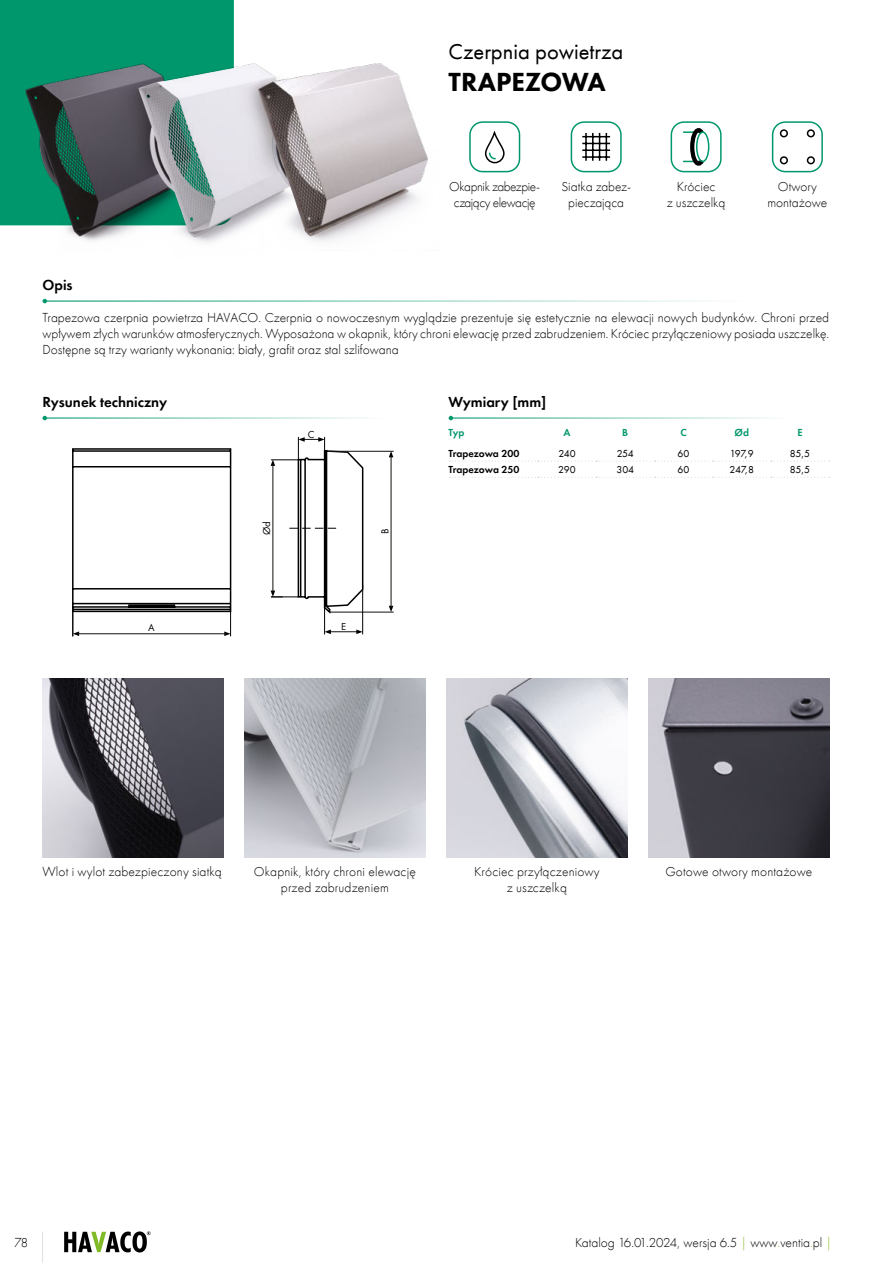
<style>
.page{position:relative;width:893px;height:1263px;background:#fff}
.page>*{position:absolute;margin:0;border:0;box-sizing:border-box;transform-origin:0 0}
.t1{font:27px "Futura PT Heavy";letter-spacing:-.005em;color:#000}
.t2{font:22.5px "Futura PT Book";color:#000}
.t3{font:15px "Futura PT Demi";color:#000}
.t4{font:13.5px/16.2px "Futura PT Light";color:#000;text-align:center}
.t5{font:13.5px/16.2px "Futura PT Light";letter-spacing:-.03em;color:#000;text-align:center}
.t6{font:10.5px "Futura PT Book";letter-spacing:-.025em;color:#000}
.t7{font:10.5px "Futura PT Demi";color:#000}
.t8{font:10.5px "Futura PT Demi";color:#00976d}
.s1{color:#80ba27}
</style>
<div class="page">
<div style="left:0;top:0;width:234px;height:225px;background:#00976d"></div>
<hr style="left:45px;top:417px;width:378px;height:2px;background:#00976d">
<svg style="left:43px;top:416px;width:4px;height:4px"></svg>
<hr style="left:451px;top:417px;width:378px;height:2px;background:#00976d">
<svg style="left:449px;top:416px;width:4px;height:4px"></svg>
<svg style="left:449px;top:461px;width:381px;height:1px"></svg>
<svg style="left:449px;top:477px;width:381px;height:1px"></svg>
<hr style="left:45px;top:300px;width:784px;height:2px;background:#00976d">
<svg style="left:43px;top:299px;width:4px;height:4px"></svg>
<svg style="left:72px;top:447px;width:292px;height:168px"></svg>
<svg style="left:289px;top:528px;width:49px;height:1px"></svg>
<svg style="left:224px;top:611px;width:7px;height:25px"></svg>
<hr style="left:78px;top:633px;width:147px;height:1px;background:#13110c">
<svg style="left:73px;top:611px;width:6px;height:25px"></svg>
<hr style="left:273px;top:465px;width:1px;height:127px;background:#13110c">
<svg style="left:271px;top:590px;width:27px;height:8px"></svg>
<svg style="left:389px;top:452px;width:4px;height:5px"></svg>
<svg style="left:389px;top:606px;width:4px;height:6px"></svg>
<hr style="left:330px;top:451px;width:63px;height:1px;background:#13110c">
<hr style="left:391px;top:456px;width:1px;height:151px;background:#13110c">
<hr style="left:330px;top:612px;width:63px;height:1px;background:#13110c">
<svg style="left:271px;top:437px;width:54px;height:29px"></svg>
<hr style="left:328px;top:631px;width:31px;height:1px;background:#13110c">
<hr style="left:362px;top:585px;width:1px;height:49px;background:#000">
<svg style="left:324px;top:607px;width:7px;height:27px"></svg>
<svg style="left:356px;top:629px;width:7px;height:5px"></svg>
<img style="left:76px;top:156px;width:352px;height:87px">
<img style="left:25px;top:64px;width:402px;height:172px">
<div style="left:469px;top:121px;width:51px;height:51px;border:2px solid #00976d;border-radius:13px"></div>
<div style="left:485px;top:132px;width:20px;height:31px;border:1px solid #000;border-radius:9px"></div>
<svg style="left:489px;top:152px;width:7px;height:7px"></svg>
<div style="left:571px;top:121px;width:51px;height:51px;border:2px solid #00976d;border-radius:13px"></div>
<svg style="left:582px;top:133px;width:28px;height:28px"></svg>
<div style="left:671px;top:121px;width:51px;height:51px;border:2px solid #00976d;border-radius:13px"></div>
<svg style="left:683px;top:128px;width:25px;height:38px"></svg>
<div style="left:696px;top:131px;width:13px;height:31px;border:2px solid #00976d;border-radius:50%"></div>
<div style="left:772px;top:121px;width:51px;height:51px;border:2px solid #00976d;border-radius:13px"></div>
<svg style="left:779px;top:129px;width:36px;height:36px"></svg>
<img style="left:244px;top:679px;width:181px;height:178px">
<img style="left:446px;top:679px;width:181px;height:178px">
<img style="left:43px;top:679px;width:180px;height:178px">
<img style="left:648px;top:679px;width:181px;height:178px">
<hr style="left:42px;top:1231px;width:1px;height:32px;background:#b3b2b2">
<svg style="left:64px;top:1231px;width:87px;height:21px"></svg>
<h2 class="t2" style="left:449px;top:38px;width:176px">Czerpnia powietrza</h2>
<h1 class="t1" style="left:449px;top:65px;width:159px">TRAPEZOWA</h1>
<p class="t3" style="left:43px;top:276px;width:32px">Opis</p>
<p class="t5" style="left:449px;top:178px;width:92px">Okapnik zabezpie&shy;czający elewację</p>
<p class="t4" style="left:561px;top:178px;width:71px">Siatka zabez&shy;pieczająca</p>
<p class="t4" style="left:667px;top:178px;width:60px">Króciec<br>z uszczelką</p>
<p class="t4" style="left:767px;top:178px;width:62px">Otwory montażowe</p>
<p class="t4" style="left:43px;top:309px;width:788px;text-align:justify">Trapezowa czerpnia powietrza HAVACO. Czerpnia o nowoczesnym wyglądzie prezentuje się estetycznie na elewacji nowych budynków. Chroni przed wpływem złych warunków atmosferycznych. Wyposażona w okapnik, który chroni elewację przed zabrudzeniem. Króciec przyłączeniowy posiada uszczelkę.<br>Dostępne są trzy warianty wykonania: biały, grafit oraz stal szlifowana</p>
<p class="t3" style="left:43px;top:393px;width:126px">Rysunek techniczny</p>
<p class="t3" style="left:449px;top:393px;width:99px">Wymiary [mm]</p>
<p class="t8" style="left:449px;top:426px;width:17px">Typ</p>
<p class="t8" style="left:563px;top:426px;width:9px">A</p>
<p class="t8" style="left:622px;top:426px;width:7px">B</p>
<p class="t8" style="left:680px;top:426px;width:8px">C</p>
<p class="t8" style="left:735px;top:426px;width:16px">Ød</p>
<p class="t8" style="left:797px;top:426px;width:7px">E</p>
<p class="t7" style="left:449px;top:447px;width:72px">Trapezowa 200</p>
<p class="t6" style="left:558px;top:447px;width:19px">240</p>
<p class="t6" style="left:617px;top:447px;width:19px">254</p>
<p class="t6" style="left:678px;top:447px;width:13px">60</p>
<p class="t6" style="left:730px;top:447px;width:25px">197,9</p>
<p class="t6" style="left:790px;top:447px;width:22px">85,5</p>
<p class="t7" style="left:449px;top:463px;width:72px">Trapezowa 250</p>
<p class="t6" style="left:558px;top:463px;width:19px">290</p>
<p class="t6" style="left:616px;top:463px;width:19px">304</p>
<p class="t6" style="left:678px;top:463px;width:13px">60</p>
<p class="t6" style="left:730px;top:463px;width:26px">247,8</p>
<p class="t6" style="left:790px;top:463px;width:22px">85,5</p>
<p class="t6" style="left:308px;top:428px;width:8px">C</p>
<p class="t6" style="left:148px;top:621px;width:8px">A</p>
<p class="t6" style="left:261px;top:535px;width:15px;rotate:-90deg">Ød</p>
<p class="t6" style="left:379px;top:534px;width:7px;rotate:-90deg">B</p>
<p class="t6" style="left:341px;top:620px;width:7px">E</p>
<p class="t4" style="left:43px;top:863px;width:181px">Wlot i wylot zabezpieczony siatką</p>
<p class="t4" style="left:254px;top:863px;width:164px">Okapnik, który chroni elewację przed zabrudzeniem</p>
<p class="t4" style="left:474px;top:863px;width:127px">Króciec przyłączeniowy z uszczelką</p>
<p class="t4" style="left:665px;top:863px;width:149px">Gotowe otwory montażowe</p>
<p class="t4" style="left:15px;top:1234px;width:15px">78</p>
<p class="t4" style="left:575px;top:1234px;width:258px">Katalog 16.01.2024, wersja 6.5 <span class="s1">|</span> www<span class="s1">.</span>ventia<span class="s1">.</span>pl <span class="s1">|</span></p>
</div>
